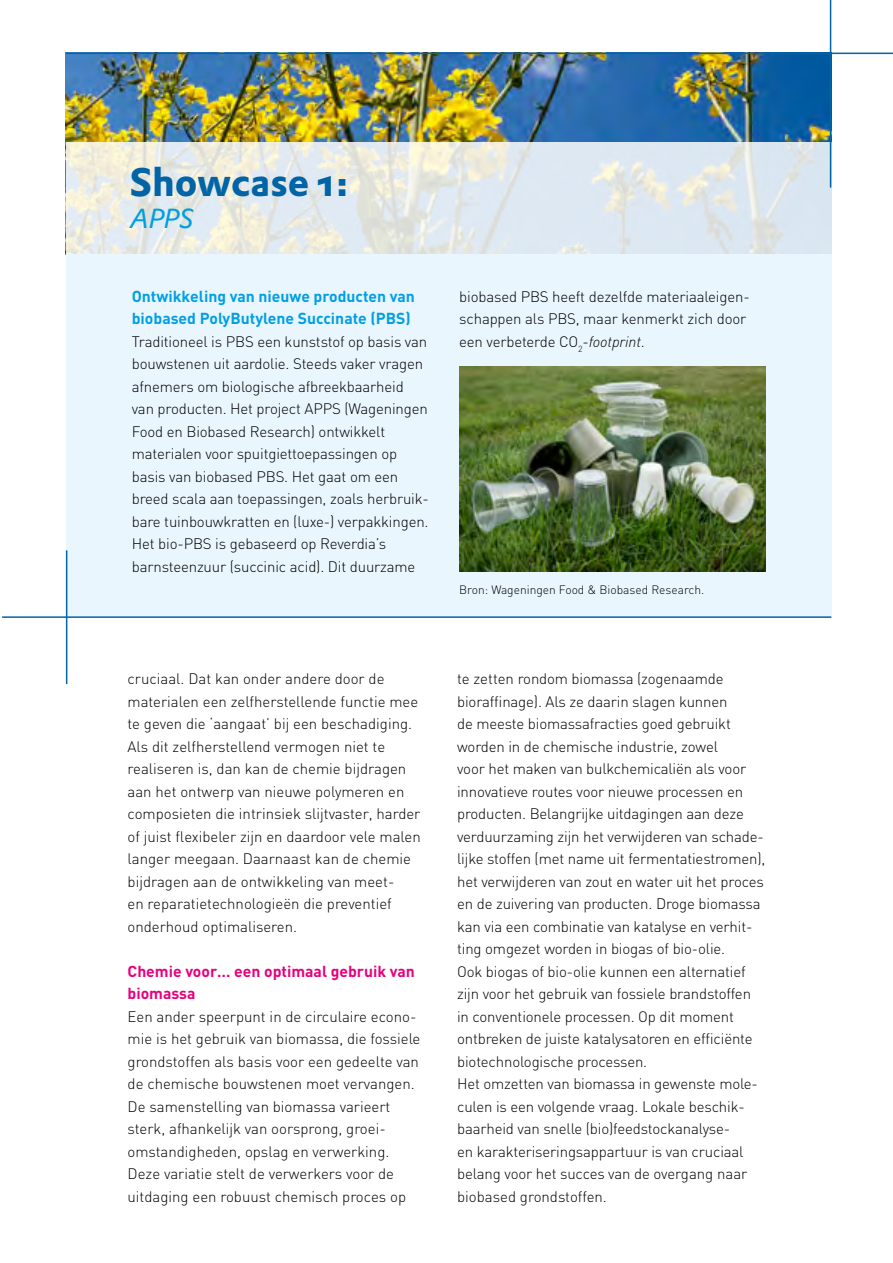
<style>
.page{position:relative;width:893px;height:1263px;background:#fff}
.page>*{position:absolute;margin:0;border:0;box-sizing:border-box;transform-origin:0 0}
.t1{font:39px "DTL Prokyon ST Bold";color:#0064a7}
.t2{font:27px "DTL Prokyon ST Italic";color:#009fe3}
.t3{font:700 15.75px/22.5px "DIN";color:#009fe3}
.t4{font:700 15.75px/22.5px "DIN";color:#e6007d}
.t5{font:300 15px/22.5px "DIN";letter-spacing:-.01em;color:#000}
.t6{font:300 12px "DIN";color:#000}
.s1{font-style:italic}
</style>
<div class="page">
<img style="left:66px;top:54px;width:764px;height:88px">
<svg style="left:66px;top:142px;width:765px;height:113px;background:#e3e9e9"></svg>
<div style="left:66px;top:255px;width:765px;height:363px;background:#eaf6fe"></div>
<hr style="left:830px;top:0;width:1px;height:188px;background:#0064a7">
<hr style="left:66px;top:53px;width:827px;height:1px;background:#0064a7">
<hr style="left:66px;top:550px;width:1px;height:134px;background:#0064a7">
<hr style="left:2px;top:616px;width:829px;height:2px;background:#0064a7">
<img style="left:459px;top:367px;width:306px;height:205px">
<h1 class="t1" style="left:130px;top:156px;width:221px">Showcase 1:</h1>
<h2 class="t2" style="left:130px;top:201px;width:66px">APPS</h2>
<p class="t3" style="left:132px;top:284px;width:285px">Ontwikkeling van nieuwe producten van biobased PolyButylene Succinate (PBS)</p>
<p class="t5" style="left:132px;top:330px;width:299px">Traditioneel is PBS een kunststof op basis van bouwstenen uit aardolie. Steeds vaker vragen afnemers om biologische afbreekbaarheid van producten. Het project APPS (Wageningen Food en Biobased Research) ontwikkelt materialen voor spuitgiettoepassingen op basis van biobased PBS. Het gaat om een breed scala aan toepassingen, zoals herbruik&shy;bare tuinbouwkratten en (luxe-) verpakkingen.<br>Het bio-PBS is gebaseerd op Reverdia’s barnsteenzuur (succinic acid). Dit duurzame</p>
<p class="t5" style="left:459px;top:285px;width:292px">biobased PBS heeft dezelfde materiaaleigen&shy;schappen als PBS, maar kenmerkt zich door een verbeterde CO<sub>2</sub>-<span class="s1">footprint</span>.</p>
<p class="t6" style="left:459px;top:582px;width:247px">Bron: Wageningen Food &amp; Biobased Research.</p>
<p class="t5" style="left:128px;top:667px;width:295px">cruciaal. Dat kan onder andere door de materialen een zelfherstellende functie mee te geven die ‘aangaat’ bij een beschadiging.<br>Als dit zelfherstellend vermogen niet te realiseren is, dan kan de chemie bijdragen aan het ontwerp van nieuwe polymeren en composieten die intrinsiek slijtvaster, harder of juist flexibeler zijn en daardoor vele malen langer meegaan. Daarnaast kan de chemie bijdragen aan de ontwikkeling van meet-<br>en reparatietechnologieën die preventief onderhoud optimaliseren.</p>
<p class="t4" style="left:128px;top:959px;width:289px">Chemie voor… een optimaal gebruik van biomassa</p>
<p class="t5" style="left:128px;top:1005px;width:294px">Een ander speerpunt in de circulaire econo&shy;mie is het gebruik van biomassa, die fossiele grondstoffen als basis voor een gedeelte van de chemische bouwstenen moet vervangen.<br>De samenstelling van biomassa varieert sterk, afhankelijk van oorsprong, groei&shy;omstandigheden, opslag en verwerking.<br>Deze variatie stelt de verwerkers voor de uitdaging een robuust chemisch proces op</p>
<p class="t5" style="left:457px;top:667px;width:310px">te zetten rondom biomassa (zogenaamde bioraffinage). Als ze daarin slagen kunnen<br>de meeste biomassafracties goed gebruikt worden in de chemische industrie, zowel<br>voor het maken van bulkchemicaliën als voor innovatieve routes voor nieuwe processen en producten. Belangrijke uitdagingen aan deze verduurzaming zijn het verwijderen van schade&shy;lijke stoffen (met name uit fermentatiestromen), het verwijderen van zout en water uit het proces en de zuivering van producten. Droge biomassa kan via een combinatie van katalyse en verhit&shy;ting omgezet worden in biogas of bio-olie.<br>Ook biogas of bio-olie kunnen een alternatief zijn voor het gebruik van fossiele brandstoffen in conventionele processen. Op dit moment ontbreken de juiste katalysatoren en efficiënte biotechnologische processen.<br>Het omzetten van biomassa in gewenste mole&shy;culen is een volgende vraag. Lokale beschik&shy;baarheid van snelle (bio)feedstockanalyse-<br>en karakteriseringsappartuur is van cruciaal belang voor het succes van de overgang naar biobased grondstoffen.</p>
</div>
